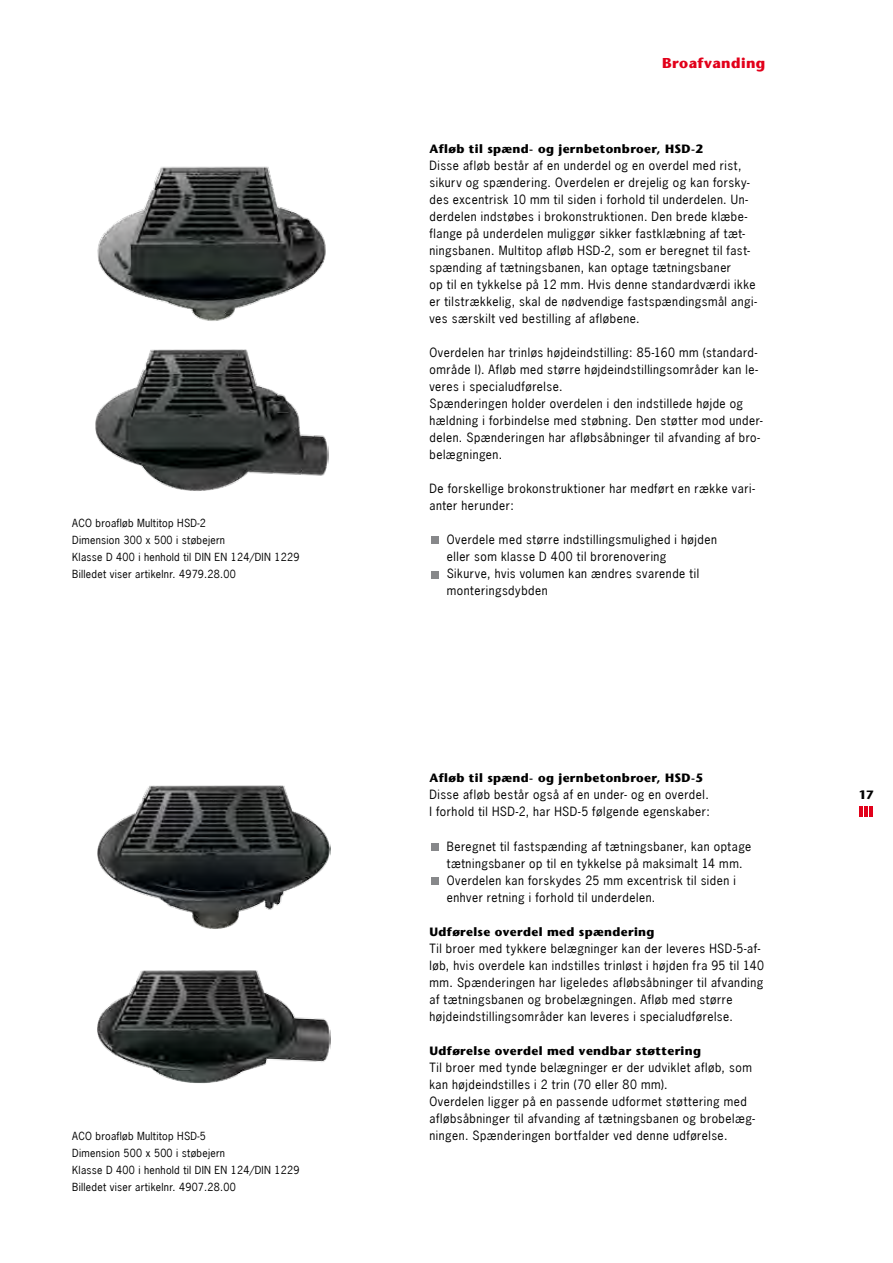
<style>
.page{position:relative;width:893px;height:1263px;background:#fff}
.page>*{position:absolute;margin:0;border:0;box-sizing:border-box;transform-origin:0 0}
.t1{font:700 14.25px "Stone Sans";letter-spacing:.03em;color:#e2001a}
.t2{font:12px/17px "News Gothic";letter-spacing:.045em;color:#000}
.t3{font:700 12px "Stone Sans";letter-spacing:.03em;color:#000}
.t4{font:10.5px/17px "News Gothic";letter-spacing:.025em;color:#000}
</style>
<div class="page">
<hr style="left:859px;top:806px;width:4px;height:10px;background:#e2001a">
<hr style="left:864px;top:806px;width:4px;height:10px;background:#e2001a">
<hr style="left:869px;top:806px;width:4px;height:10px;background:#e2001a">
<div style="left:431px;top:537px;width:8px;height:7px;background:#87888a"></div>
<div style="left:431px;top:571px;width:8px;height:7px;background:#87888a"></div>
<div style="left:431px;top:843px;width:8px;height:7px;background:#87888a"></div>
<div style="left:431px;top:877px;width:8px;height:7px;background:#87888a"></div>
<img style="left:97px;top:166px;width:229px;height:155px">
<img style="left:95px;top:349px;width:233px;height:142px">
<img style="left:97px;top:785px;width:233px;height:144px">
<img style="left:97px;top:970px;width:233px;height:113px">
<p class="t4" style="left:72px;top:515px;width:229px">ACO broafløb Multitop HSD-2<br>Dimension 300 x 500 i støbejern<br>Klasse D 400 i henhold til DIN EN 124/DIN 1229<br>Billedet viser artikelnr. 4979.28.00</p>
<p class="t4" style="left:72px;top:1127px;width:229px">ACO broafløb Multitop HSD-5<br>Dimension 500 x 500 i støbejern<br>Klasse D 400 i henhold til DIN EN 124/DIN 1229<br>Billedet viser artikelnr. 4907.28.00</p>
<p class="t1" style="left:662px;top:55px;width:105px">Broafvanding</p>
<p class="t3" style="left:429px;top:142px;width:275px">Afløb til spænd- og jernbetonbroer, HSD-2</p>
<p class="t2" style="left:429px;top:157px;width:329px">Disse afløb består af en underdel og en overdel med rist, sikurv og spændering. Overdelen er drejelig og kan forsky&shy;des excentrisk 10 mm til siden i forhold til underdelen. Un&shy;derdelen indstøbes i brokonstruktionen. Den brede klæbe&shy;flange på underdelen muliggør sikker fastklæbning af tæt&shy;ningsbanen. Multitop afløb HSD-2, som er beregnet til fast&shy;spænding af tætningsbanen, kan optage tætningsbaner<br>op til en tykkelse på 12 mm. Hvis denne standardværdi ikke er tilstrækkelig, skal de nødvendige fastspændingsmål angi&shy;ves særskilt ved bestilling af afløbene.</p>
<p class="t2" style="left:429px;top:344px;width:335px">Overdelen har trinløs højdeindstilling: 85-160 mm (standard&shy;område I). Afløb med større højdeindstillingsområder kan le&shy;veres i specialudførelse.<br>Spænderingen holder overdelen i den indstillede højde og hældning i forbindelse med støbning. Den støtter mod under&shy;delen. Spænderingen har afløbsåbninger til afvanding af bro&shy;belægningen.</p>
<p class="t2" style="left:429px;top:480px;width:327px">De forskellige brokonstruktioner har medført en række vari&shy;anter herunder:</p>
<p class="t2" style="left:447px;top:531px;width:272px">Overdele med større indstillingsmulighed i højden eller som klasse D 400 til brorenovering<br>Sikurve, hvis volumen kan ændres svarende til monteringsdybden</p>
<p class="t3" style="left:429px;top:771px;width:275px">Afløb til spænd- og jernbetonbroer, HSD-5</p>
<p class="t2" style="left:429px;top:786px;width:282px">Disse afløb består også af en under- og en overdel.<br>I forhold til HSD-2, har HSD-5 følgende egenskaber:</p>
<p class="t2" style="left:447px;top:837px;width:306px">Beregnet til fastspænding af tætningsbaner, kan optage tætningsbaner op til en tykkelse på maksimalt 14 mm.<br>Overdelen kan forskydes 25 mm excentrisk til siden i enhver retning i forhold til underdelen.</p>
<p class="t3" style="left:429px;top:924px;width:227px">Udførelse overdel med spændering</p>
<p class="t2" style="left:429px;top:939px;width:336px">Til broer med tykkere belægninger kan der leveres HSD-5-af&shy;løb, hvis overdele kan indstilles trinløst i højden fra 95 til 140 mm. Spænderingen har ligeledes afløbsåbninger til afvanding af tætningsbanen og brobelægningen. Afløb med større højdeindstillingsområder kan leveres i specialudførelse.</p>
<p class="t3" style="left:429px;top:1043px;width:273px">Udførelse overdel med vendbar støttering</p>
<p class="t2" style="left:429px;top:1058px;width:327px">Til broer med tynde belægninger er der udviklet afløb, som kan højdeindstilles i 2 trin (70 eller 80 mm).<br>Overdelen ligger på en passende udformet støttering med afløbsåbninger til afvanding af tætningsbanen og brobelæg&shy;ningen. Spænderingen bortfalder ved denne udførelse.</p>
<p class="t3" style="left:859px;top:788px;width:17px">17</p>
</div>
